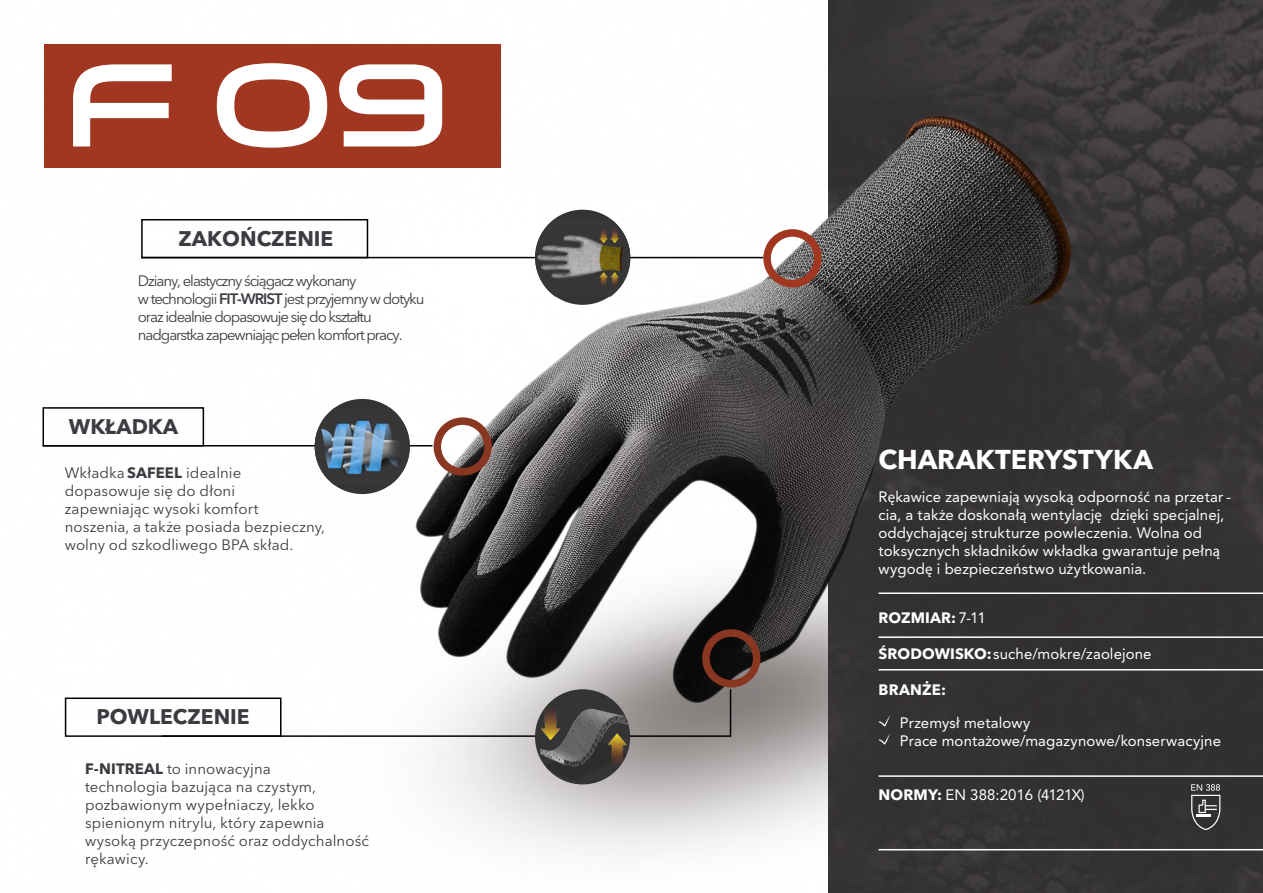
<style>
.page{position:relative;width:1263px;height:893px;background:#fff}
.page>*{position:absolute;margin:0;border:0;box-sizing:border-box;transform-origin:0 0}
.t1{font:120px "Venera 900";color:#fff}
.t2{font:700 27px "Avenir Next LT Pro";color:#fff}
.t3{font:700 21px "Avenir Next LT Pro";color:#3b3b42}
.t4{font:15px/18px "Avenir";letter-spacing:.005em;color:#fff}
.t5{font:15px/18px "Avenir Next LT Pro";letter-spacing:.005em;color:#3b3b42}
.t6{font:15px/18px "Avenir Next LT Pro";letter-spacing:-.07em;color:#3b3b42}
.t7{font:700 15px "Avenir Next LT Pro";letter-spacing:.005em;color:#fff}
.s1{font-weight:600}
.s2{font-weight:700}
.s3{font-family:"Myriad Pro"}
.s4{font-family:"Avenir";font-weight:400}
.s5{font-family:"Avenir Next LT Pro";font-weight:700}
</style>
<div class="page">
<img style="left:42px;top:0;width:1221px;height:893px">
<div style="left:44px;top:45px;width:456px;height:123px;background:#a13720"></div>
<img style="left:410px;top:110px;width:664px;height:600px">
<hr style="left:878px;top:592px;width:385px;height:2px;background:#fff">
<hr style="left:878px;top:636px;width:385px;height:2px;background:#fff">
<hr style="left:878px;top:669px;width:385px;height:1px;background:#fff">
<hr style="left:878px;top:775px;width:385px;height:2px;background:#fff">
<hr style="left:878px;top:849px;width:385px;height:1px;background:#fff">
<svg style="left:878px;top:715px;width:13px;height:12px"></svg>
<svg style="left:878px;top:733px;width:13px;height:12px"></svg>
<svg style="left:1191px;top:784px;width:29px;height:46px"></svg>
<hr style="left:43px;top:445px;width:389px;height:1px;background:#000">
<svg style="left:160px;top:688px;width:572px;height:50px"></svg>
<img style="left:535px;top:690px;width:95px;height:94px">
<div style="left:315px;top:399px;width:95px;height:95px;background:#343434;border-radius:50%"></div>
<img style="left:315px;top:408px;width:95px;height:77px">
<div style="left:434px;top:417px;width:58px;height:59px;border:8px solid #8a3722;border-radius:50%"></div>
<div style="left:763px;top:229px;width:58px;height:58px;border:8px solid #a13720;border-radius:50%"></div>
<hr style="left:141px;top:257px;width:622px;height:1px;background:#000">
<div style="left:702px;top:629px;width:58px;height:58px;border:8px solid #8a3722;border-radius:50%"></div>
<div style="left:535px;top:210px;width:95px;height:95px;background:#343434;border-radius:50%"></div>
<div style="left:65px;top:697px;width:216px;height:40px;border:2px solid #000"></div>
<div style="left:43px;top:407px;width:161px;height:39px;border:2px solid #000"></div>
<div style="left:141px;top:219px;width:227px;height:39px;border:2px solid #000"></div>
<img style="left:535px;top:219px;width:95px;height:78px">
<h1 class="t1" style="left:64px;top:32px;width:389px">F 09</h1>
<h3 class="t3" style="left:179px;top:225px;width:156px">ZAKOŃCZENIE</h3>
<p class="t6" style="left:138px;top:271px;width:288px">Dziany, elastyczny ściągacz wykonany<br>w technologii <span class="s1">FIT-WRIST</span> jest przyjemny w dotyku oraz idealnie dopasowuje się do kształtu nadgarstka zapewniając pełen komfort pracy.</p>
<h3 class="t3" style="left:69px;top:413px;width:111px">WKŁADKA</h3>
<p class="t5" style="left:65px;top:464px;width:262px">Wkładka <span class="s2">SAFEEL</span> idealnie dopasowuje się do dłoni<br>zapewniając wysoki komfort noszenia, a także posiada bezpieczny, wolny od szkodliwego BPA skład.</p>
<h3 class="t3" style="left:96px;top:704px;width:155px">POWLECZENIE</h3>
<p class="t5" style="left:85px;top:759px;width:286px"><span class="s2">F-NITREAL</span> to innowacyjna<br>technologia bazująca na czystym, pozbawionym wypełniaczy, lekko spienionym nitrylu, który zapewnia wysoką przyczepność oraz oddychalność rękawicy.</p>
<h2 class="t2" style="left:878px;top:443px;width:276px">CHARAKTERYSTYKA</h2>
<p class="t4" style="left:878px;top:488px;width:354px">R<span class="s3">ę</span>kawice zapewniaj<span class="s3">ą</span> wysok<span class="s3">ą</span> odporno<span class="s3">ść</span> na przetar - cia, a tak<span class="s3">ż</span>e doskonał<span class="s3">ą</span> wentylacj<span class="s3">ę</span> dzi<span class="s3">ę</span>ki specjalnej, oddychaj<span class="s3">ą</span>cej strukturze powleczenia. Wolna od toksycznych składników wkładka gwarantuje pełn<span class="s3">ą </span>wygod<span class="s3">ę</span> i bezpiecze<span class="s3">ń</span>stwo u<span class="s3">ż</span>ytkowania.</p>
<p class="t7" style="left:878px;top:609px;width:109px">ROZMIAR: <span class="s4">7-11</span></p>
<p class="t4" style="left:878px;top:645px;width:274px"><span class="s5">ŚRODOWISKO:</span>suche/mokre/zaolejone</p>
<p class="t7" style="left:878px;top:681px;width:69px">BRANŻE:</p>
<p class="t4" style="left:900px;top:713px;width:323px">Przemysł metalowy<br>Prace monta<span class="s3">ż</span>owe/magazynowe/konserwacyjne</p>
<p class="t4" style="left:878px;top:785px;width:208px"><span class="s5">NORMY:</span> EN 388:2016 (4121X)</p>
</div>
